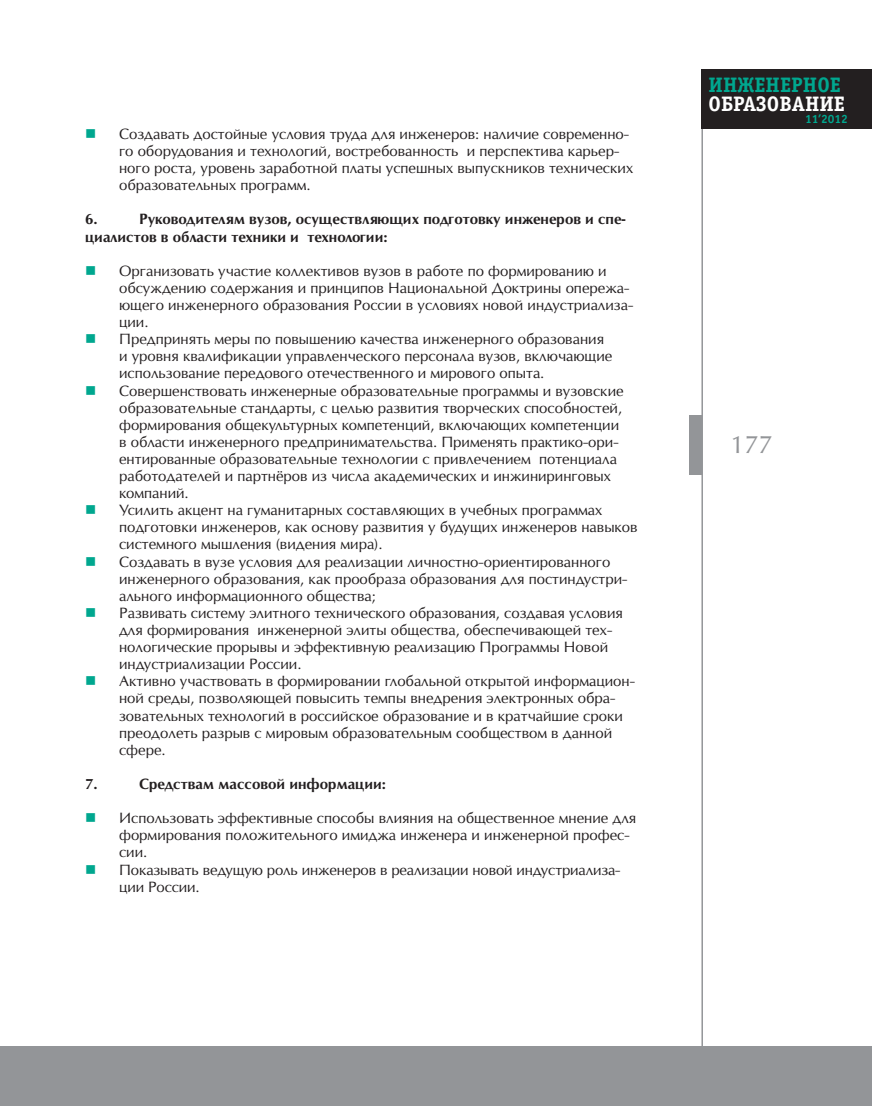
<style>
.page{position:relative;width:872px;height:1106px;background:#fff}
.page>*{position:absolute;margin:0;border:0;box-sizing:border-box;transform-origin:0 0}
.t1{font:24px "Opium New";color:#939598}
.t2{font:700 21px "Officina Serif C";color:#fff}
.t3{font:700 21px "Officina Serif C";color:#00a78f}
.t4{font:15px "Wingdings";color:#00a78f}
.t5{font:14.25px/17.1px "Opium New";color:#231f20}
.t6{font:700 14.25px/17.1px "Opium New";color:#231f20}
.t7{font:700 12px "Officina Sans C";color:#00a78f}
</style>
<div class="page">
<hr style="left:701px;top:69px;width:2px;height:1037px;background:#939598">
<div style="left:701px;top:69px;width:171px;height:60px;background:#231f20"></div>
<div style="left:689px;top:415px;width:13px;height:60px;background:#939598"></div>
<div style="left:0;top:1046px;width:872px;height:60px;background:#939598"></div>
<p class="t4" style="left:85px;top:125px;width:13px">■</p>
<p class="t5" style="left:119px;top:125px;width:515px">Создавать достойные условия труда для инженеров: наличие современно&shy;го оборудования и технологий, востребованность и перспектива карьер&shy;ного роста, уровень заработной платы успешных выпускников технических образовательных программ.</p>
<p class="t6" style="left:85px;top:211px;width:542px;text-indent:54px">Руководителям вузов, осуществляющих подготовку инженеров и спе&shy;циалистов в области техники и технологии:</p>
<p class="t5" style="left:119px;top:262px;width:520px">Организовать участие коллективов вузов в работе по формированию и обсуждению содержания и принципов Н ациональной Доктрины опережа&shy;ющего инженерного образования России в условиях новой индустриализа&shy;ции.<br>Предпринять меры по повышению качества инженерного образования<br>и уровня квалификации управленческого персонала вузов, включающие использование передового отечественного и мирового опыта.<br>Совершенствовать инженерные образовательные программы и вузовские образовательные стандарты, с целью развития творческих способностей, формирования общекультурных компетенций, включающих компетенции<br>в области инженерного предпринимательства. Применять практико-ори&shy;ентированные образовательные технологии с привлечением потенциала работодателей и партнёров из числа академических и инжиниринговых компаний.<br>Усилить акцент на гуманитарных составляющих в учебных программах подготовки инженеров, как основу развития у будущих инженеров навыков системного мышления (видения мира).<br>Создавать в вузе условия для реализации личностно-ориентированного инженерного образования, как прообраза образования для постиндустри&shy;ального информационного общества;<br>Развивать систему элитного технического образования, создавая условия для формирования инженерной элиты общества, обеспечивающей тех&shy;нологические прорывы и эффективную реализацию Программы Н овой индустриализации России.<br>Активно участвовать в формировании глобальной открытой информацион&shy;ной среды, позволяющей повысить темпы внедрения электронных обра&shy;зовательных технологий в российское образование и в кратчайшие сроки преодолеть разрыв с мировым образовательным сообществом в данной сфере.</p>
<p class="t6" style="left:85px;top:775px;width:14px">7.</p>
<p class="t6" style="left:139px;top:775px;width:248px">Средствам массовой информации:</p>
<p class="t5" style="left:119px;top:809px;width:519px">И спользовать эффективные способы влияния на общественное мнение для формирования положительного имиджа инженера и инженерной профес&shy;сии.<br>Показывать ведущую роль инженеров в реализации новой индустриализа&shy;ции России.</p>
<p class="t6" style="left:85px;top:211px;width:14px">6.</p>
<p class="t4" style="left:85px;top:262px;width:13px">■</p>
<p class="t4" style="left:85px;top:331px;width:13px">■</p>
<p class="t4" style="left:85px;top:382px;width:13px">■</p>
<p class="t4" style="left:85px;top:502px;width:13px">■</p>
<p class="t4" style="left:85px;top:553px;width:13px">■</p>
<p class="t4" style="left:85px;top:604px;width:13px">■</p>
<p class="t4" style="left:85px;top:673px;width:13px">■</p>
<p class="t4" style="left:85px;top:809px;width:13px">■</p>
<p class="t4" style="left:85px;top:861px;width:13px">■</p>
<h2 class="t3" style="left:708px;top:73px;width:134px">ИНЖЕНЕРНОЕ</h2>
<h2 class="t2" style="left:708px;top:91px;width:138px">ОБРАЗОВАНИЕ</h2>
<p class="t7" style="left:805px;top:113px;width:44px">11’2012</p>
<h1 class="t1" style="left:730px;top:429px;width:44px">177</h1>
</div>
